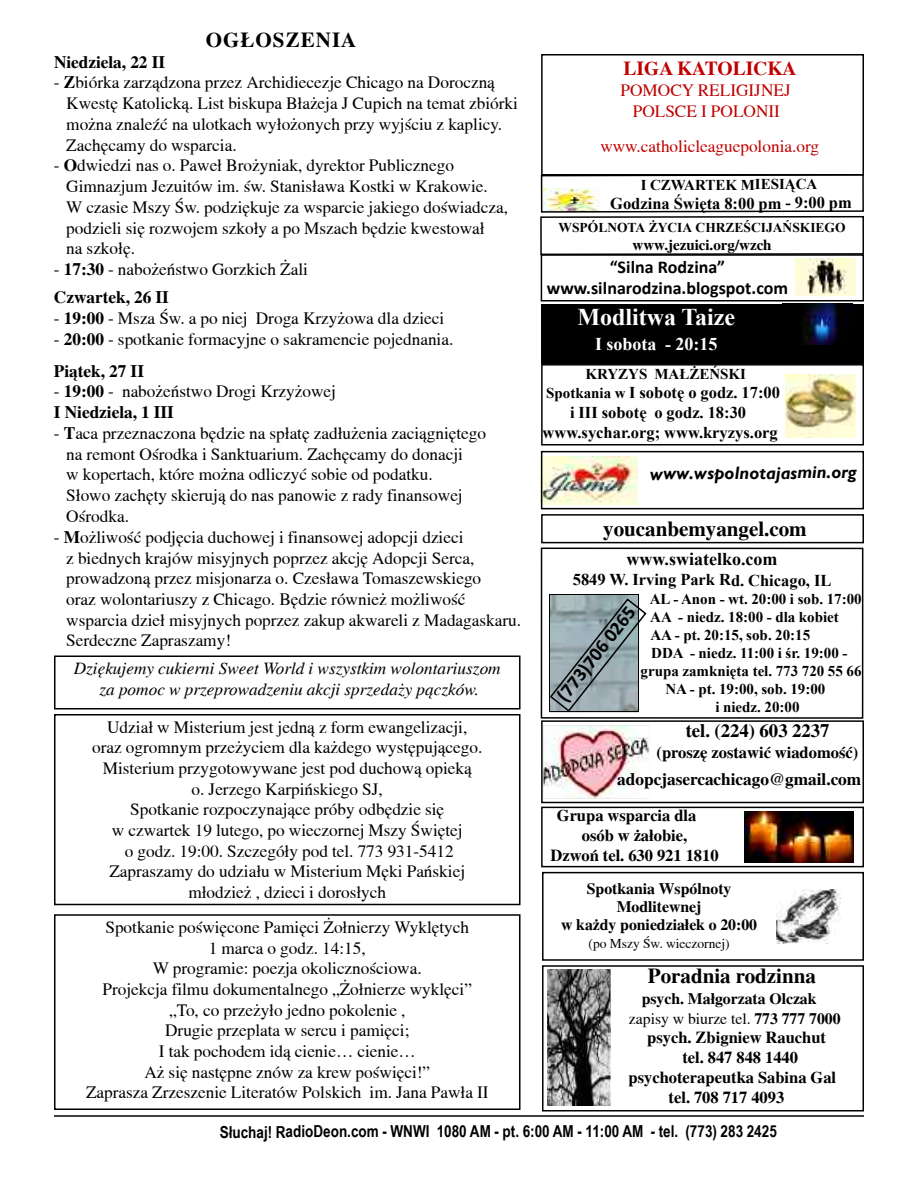
<style>
.page{position:relative;width:918px;height:1188px;background:#fff}
.page>*{position:absolute;margin:0;border:0;box-sizing:border-box;transform-origin:0 0}
.t1{font:700 24px "Times New Roman";color:#fff}
.t2{font:700 21px "Toronto";color:#000}
.t3{font:700 21px "Toronto";letter-spacing:.05em;color:#000}
.t4{font:700 19.5px "Toronto";color:#c00000}
.t5{font:700 19.5px "Calibri";color:#000}
.t6{font:700 18.75px "Toronto";color:#000}
.t7{font:700 18px/21.6px "Calibri";color:#000;text-align:center}
.t8{font:italic 700 18px "Gill Sans";letter-spacing:-.005em;color:#000}
.t9{font:700 18px "Times New Roman";color:#000}
.t10{font:700 18px "Times New Roman";color:#fff}
.t11{font:17.25px/20.7px "Toronto";color:#000}
.t12{font:italic 17.25px/20.7px "Toronto";color:#000;text-align:center}
.t13{font:17.25px/20.7px "Toronto";color:#c00000;text-align:center}
.t14{font:700 17.25px "Toronto";color:#000}
.t15{font:700 16.5px "Toronto";color:#000}
.t16{font:700 16.5px/19.8px "Times New Roman";color:#000;text-align:center}
.t17{font:700 16.5px "Arial Narrow";color:#000}
.t18{font:700 15.75px/18px "Toronto";color:#000;text-align:center}
.t19{font:700 15px "Times New Roman";color:#000}
.t20{font:700 15px "Toronto";color:#000}
.t21{font:700 13.5px "Times New Roman";color:#000}
.t22{font:13.5px "Toronto";color:#000}
.s1{font-weight:700}
.s2{font-size:15px}
.s3{font-weight:400}
</style>
<div class="page">
<hr style="left:54px;top:1115px;width:810px;height:2px;background:#000">
<div style="left:541px;top:54px;width:323px;height:122px;border:2px solid #000"></div>
<div style="left:541px;top:304px;width:323px;height:59px;background:#000"></div>
<img style="left:548px;top:969px;width:63px;height:137px">
<div style="left:541px;top:514px;width:323px;height:29px;border:2px solid #000"></div>
<svg style="left:540px;top:173px;width:324px;height:83px"></svg>
<div style="left:541px;top:364px;width:323px;height:82px;border:2px solid #000"></div>
<img style="left:785px;top:375px;width:70px;height:62px">
<div style="left:541px;top:254px;width:323px;height:48px;border:2px solid #000"></div>
<div style="left:794px;top:259px;width:63px;height:37px;background:#fffbd7"></div>
<img style="left:807px;top:259px;width:40px;height:35px">
<div style="left:542px;top:872px;width:322px;height:89px;border:2px solid #000"></div>
<img style="left:776px;top:890px;width:65px;height:54px">
<img style="left:805px;top:304px;width:45px;height:41px">
<img style="left:544px;top:456px;width:93px;height:49px">
<div style="left:541px;top:451px;width:323px;height:58px;border:2px solid #000"></div>
<div style="left:541px;top:548px;width:322px;height:171px;border:2px solid #000"></div>
<svg style="left:549px;top:597px;width:98px;height:116px;background:#97a6ab"></svg>
<div style="left:541px;top:807px;width:323px;height:60px;border:2px solid #000"></div>
<img style="left:745px;top:811px;width:109px;height:52px">
<div style="left:542px;top:965px;width:322px;height:147px;border:2px solid #000"></div>
<img style="left:544px;top:726px;width:105px;height:73px">
<div style="left:541px;top:720px;width:323px;height:83px;border:2px solid #000"></div>
<div style="left:54px;top:656px;width:467px;height:54px;border:2px solid #000"></div>
<div style="left:54px;top:714px;width:467px;height:191px;border:2px solid #000"></div>
<div style="left:54px;top:914px;width:467px;height:196px;border:2px solid #000"></div>
<p class="t3" style="left:206px;top:28px;width:152px">OG£OSZENIA</p>
<p class="t14" style="left:54px;top:52px;width:113px">Niedziela, 22 II</p>
<p class="t11" style="left:66px;top:72px;width:453px;text-indent:-12px">- <span class="s1">Z</span>biórka zarządzona przez Archidiecezje Chicago na Doroczną Kwestę Katolicką. List biskupa Błażeja J Cupich na temat zbiórki można znaleźć na ulotkach wyłożonych przy wyjściu z kaplicy.<br>Zachęcamy do wsparcia.</p>
<p class="t11" style="left:66px;top:155px;width:443px;text-indent:-12px">- <span class="s1">O</span>dwiedzi nas o. Paweł Brożyniak, dyrektor Publicznego Gimnazjum Jezuitów im. św. Stanisława Kostki w Krakowie.<br>W czasie Mszy Św. podziękuje za wsparcie jakiego doświadcza, podzieli się rozwojem szkoły a po Mszach będzie kwestował<br>na szkołę.</p>
<p class="t11" style="left:54px;top:255px;width:256px;line-height:28.2px">- <span class="s1">17:30</span> - nabożeństwo Gorzkich Żali<br><span class="s1">Czwartek, 26 II</span></p>
<p class="t11" style="left:54px;top:308px;width:392px">- <span class="s1">19:00</span> - Msza Św. a po niej Droga Krzyżowa dla dzieci</p>
<p class="t11" style="left:54px;top:323px;width:401px;line-height:31.8px">- <span class="s1">20:00</span> - spotkanie formacyjne o sakramencie pojednania.<br><span class="s1">Piątek, 27 II</span></p>
<p class="t11" style="left:54px;top:381px;width:284px">- <span class="s1">19:00</span> - nabożeństwo Drogi Krzyżowej<br><span class="s1">I Niedziela, 1 III</span></p>
<p class="t11" style="left:66px;top:423px;width:421px;text-indent:-12px">- <span class="s1">T</span>aca przeznaczona będzie na spłatę zadłużenia zaciągniętego na remont Ośrodka i Sanktuarium. Zachęcamy do donacji<br>w kopertach, które można odliczyć sobie od podatku.<br>Słowo zachęty skierują do nas panowie z rady finansowej Ośrodka.</p>
<p class="t11" style="left:66px;top:527px;width:456px;text-indent:-12px">- <span class="s1">M</span>ożliwość podjęcia duchowej i finansowej adopcji dzieci<br>z biednych krajów misyjnych poprzez akcję Adopcji Serca, prowadzoną przez misjonarza o. Czesława Tomaszewskiego<br>oraz wolontariuszy z Chicago. Będzie również możliwość wsparcia dzieł misyjnych poprzez zakup akwareli z Madagaskaru.<br>Serdeczne Zapraszamy!</p>
<p class="t12" style="left:74px;top:658px;width:429px">Dziękujemy cukierni Sweet World i wszystkim wolontariuszom za pomoc w przeprowadzeniu akcji sprzedaży pączków.</p>
<p class="t11" style="left:92px;top:716px;width:392px;text-align:center">Udział w Misterium jest jedną z form ewangelizacji, oraz ogromnym przeżyciem dla każdego występującego.<br>Misterium przygotowywane jest pod duchową opieką<br>o. Jerzego Karpińskiego SJ,<br>Spotkanie rozpoczynające próby odbędzie się<br>w czwartek 19 lutego, po wieczornej Mszy Świętej<br>o godz. 19:00. Szczegóły pod tel. 773 931-5412<br>Zapraszamy do udziału w Misterium Męki Pańskiej młodzież , dzieci i dorosłych</p>
<p class="t11" style="left:86px;top:917px;width:404px;text-align:center">Spotkanie poświęcone Pamięci Żołnierzy Wyklętych<br>1 marca o godz. 14:15,<br>W programie: poezja okolicznościowa.<br>Projekcja filmu dokumentalnego „Żołnierze wyklęci” „To, co przeżyło jedno pokolenie ,<br>Drugie przeplata w sercu i pamięci;<br>I tak pochodem idą cienie… cienie…<br>Aż się następne znów za krew poświęci!”<br>Zaprasza Zrzeszenie Literatów Polskich im. Jana Pawła II</p>
<p class="t4" style="left:624px;top:57px;width:174px">LIGA KATOLICKA</p>
<p class="t13" style="left:620px;top:80px;width:172px">POMOCY RELIGIJNEJ<br>POLSCE I POLONII</p>
<p class="t13" style="left:600px;top:136px;width:220px">www.catholicleaguepolonia.org</p>
<p class="t19" style="left:641px;top:176px;width:178px">I CZWARTEK MIESIĄCA</p>
<p class="t16" style="left:610px;top:193px;width:243px">Godzina Święta 8:00 pm - 9:00 pm</p>
<p class="t21" style="left:559px;top:220px;width:289px">WSPÓLNOTA ŻYCIA CHRZEŚCIJAŃSKIEGO</p>
<p class="t20" style="left:633px;top:236px;width:141px">www.jezuici.org/wzch</p>
<p class="t7" style="left:547px;top:258px;width:243px">“Silna Rodzina” www.silnarodzina.blogspot.com</p>
<h1 class="t1" style="left:577px;top:304px;width:159px">Modlitwa Taize</h1>
<p class="t10" style="left:595px;top:334px;width:124px">I sobota - 20:15</p>
<p class="t19" style="left:585px;top:366px;width:162px">KRYZYS MAŁŻEŃSKI</p>
<p class="t16" style="left:543px;top:383px;width:239px"><span class="s2">Spotkania w</span> I sobotę o godz. 17:00 i III sobotę o godz. 18:30 www.sychar.org; www.kryzys.org</p>
<p class="t8" style="left:650px;top:462px;width:208px">www.wspolnotajasmin.org</p>
<p class="t2" style="left:603px;top:517px;width:205px">youcanbemyangel.com</p>
<p class="t9" style="left:627px;top:549px;width:152px">www.swiatelko.com</p>
<p class="t16" style="left:573px;top:570px;width:260px">5849 W. Irving Park Rd. Chicago, IL</p>
<p class="t19" style="left:650px;top:591px;width:213px">AL - Anon - wt. 20:00 i sob. 17:00</p>
<p class="t19" style="left:650px;top:609px;width:190px">AA - niedz. 18:00 - dla kobiet</p>
<p class="t19" style="left:650px;top:627px;width:161px">AA - pt. 20:15, sob. 20:15</p>
<p class="t19" style="left:651px;top:645px;width:198px">DDA - niedz. 11:00 i śr. 19:00 -</p>
<p class="t19" style="left:641px;top:663px;width:222px">grupa zamknięta tel. 773 720 55 66</p>
<p class="t19" style="left:665px;top:681px;width:161px">NA - pt. 19:00, sob. 19:00</p>
<p class="t19" style="left:715px;top:699px;width:86px">i niedz. 20:00</p>
<p class="t5" style="left:554px;top:694px;width:116px;rotate:-52deg">(773)706 0265</p>
<p class="t6" style="left:686px;top:720px;width:145px">tel. (224) 603 2237</p>
<p class="t15" style="left:657px;top:743px;width:203px">(proszę zostawić wiadomość)</p>
<p class="t14" style="left:617px;top:770px;width:246px">adopcjasercachicago@gmail.com</p>
<p class="t15" style="left:557px;top:806px;width:141px">Grupa wsparcia dla</p>
<p class="t15" style="left:582px;top:826px;width:107px">osób w żałobie,</p>
<p class="t15" style="left:550px;top:846px;width:170px">Dzwoń tel. 630 921 1810</p>
<p class="t18" style="left:561px;top:879px;width:198px">Spotkania Wspólnoty<br>Modlitewnej<br>w każdy poniedziałek o 20:00</p>
<p class="t22" style="left:589px;top:936px;width:142px">(po Mszy Św. wieczornej)</p>
<p class="t2" style="left:648px;top:964px;width:169px">Poradnia rodzinna</p>
<p class="t18" style="left:629px;top:989px;width:213px;line-height:19px;text-align:left;text-indent:13px">psych. Małgorzata Olczak <span class="s3">zapisy w biurze tel.</span> 773 777 7000</p>
<p class="t15" style="left:647px;top:1028px;width:180px">psych. Zbigniew Rauchut</p>
<p class="t15" style="left:682px;top:1048px;width:117px">tel. 847 848 1440</p>
<p class="t15" style="left:629px;top:1068px;width:209px">psychoterapeutka Sabina Gal</p>
<p class="t15" style="left:669px;top:1088px;width:117px">tel. 708 717 4093</p>
<p class="t17" style="left:220px;top:1122px;width:559px">Słuchaj! RadioDeon.com - WNWI 1080 AM - pt. 6:00 AM - 11:00 AM - tel. (773) 283 2425</p>
</div>
